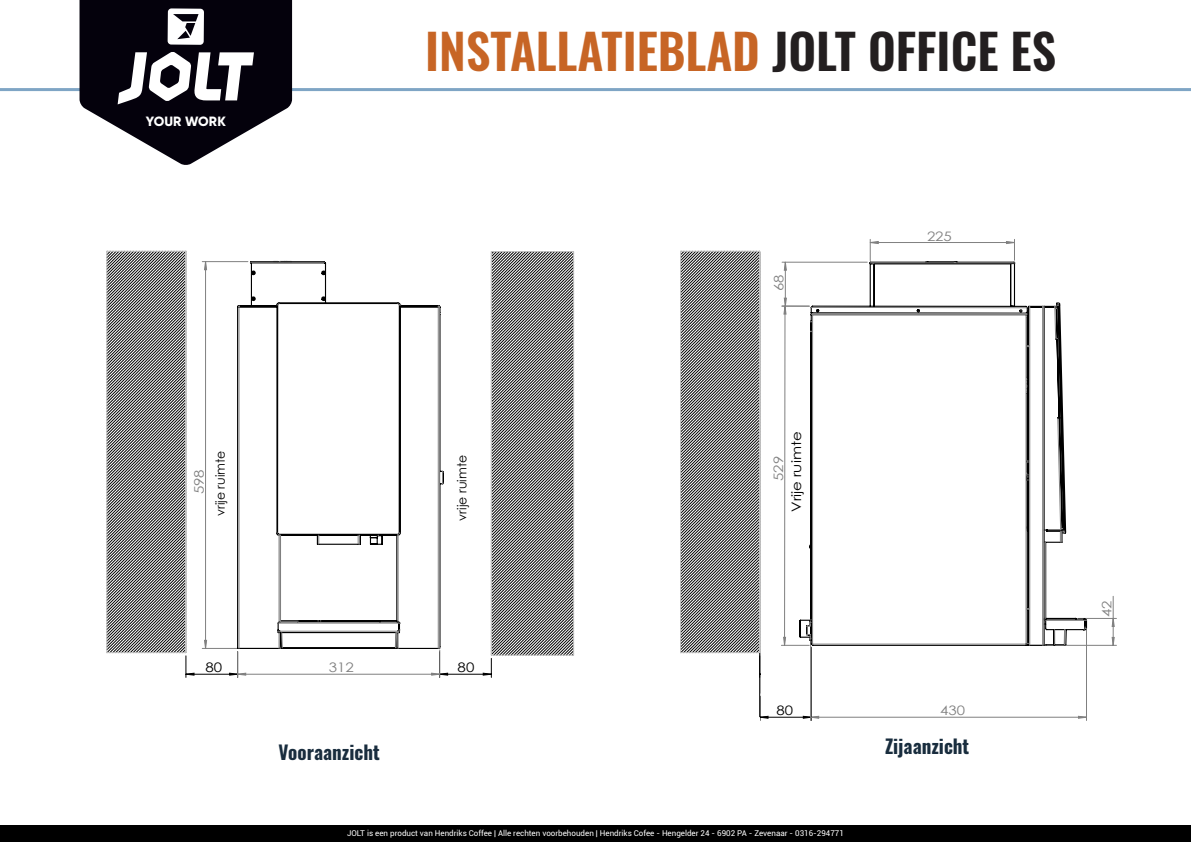
<style>
.page{position:relative;width:1191px;height:842px;background:#fff}
.page>*{position:absolute;margin:0;border:0;box-sizing:border-box;transform-origin:0 0}
.t1{font:48.3px "Oswald";color:#c76525}
.t2{font:19.1px "Oswald";color:#192d3e}
.t3{font:800 13.4px "Gilroy";letter-spacing:.005em;color:#fff}
.t4{font:13.2px "Century Gothic";color:#808080;scale:1.15 1}
.t5{font:13.2px "Century Gothic";color:#000;scale:1.15 1}
.t6{font:13px "Century Gothic";color:#808080;scale:1.15 1}
.t7{font:13px "Century Gothic";color:#000;scale:1.15 1}
.t8{font:12.5px "Century Gothic";color:#000}
.t9{font:8px "Roboto";color:#fff}
.s1{color:#231f20}
</style>
<div class="page">
<div style="left:0;top:825px;width:1191px;height:17px;background:#000"></div>
<hr style="left:0;top:88px;width:1191px;height:3px;background:#7fa5c5">
<svg style="left:79px;top:0;width:213px;height:165px"></svg>
<hr style="left:811px;top:647px;width:1px;height:73px;background:#000">
<hr style="left:760px;top:252px;width:1px;height:441px;background:#c0c0c0">
<hr style="left:810px;top:623px;width:1px;height:97px;background:#808080">
<hr style="left:1086px;top:630px;width:1px;height:90px;background:#808080">
<hr style="left:1029px;top:645px;width:87px;height:1px;background:#808080">
<hr style="left:1078px;top:618px;width:38px;height:1px;background:#808080">
<svg style="left:869px;top:239px;width:146px;height:22px"></svg>
<svg style="left:760px;top:693px;width:326px;height:27px"></svg>
<svg style="left:1111px;top:596px;width:3px;height:50px"></svg>
<svg style="left:781px;top:262px;width:25px;height:384px"></svg>
<svg style="left:806px;top:262px;width:281px;height:384px"></svg>
<svg style="left:106px;top:250px;width:468px;height:406px;background:#898989"></svg>
<hr style="left:107px;top:251px;width:79px;height:1px;background:#c0c0c0">
<hr style="left:186px;top:251px;width:1px;height:402px;background:#c0c0c0">
<hr style="left:107px;top:652px;width:79px;height:1px;background:#c0c0c0">
<hr style="left:107px;top:251px;width:1px;height:402px;background:#c0c0c0">
<hr style="left:491px;top:251px;width:82px;height:1px;background:#c0c0c0">
<hr style="left:491px;top:252px;width:1px;height:403px;background:#c0c0c0">
<hr style="left:491px;top:655px;width:82px;height:1px;background:#c0c0c0">
<hr style="left:573px;top:252px;width:1px;height:403px;background:#c0c0c0">
<svg style="left:185px;top:261px;width:307px;height:416px"></svg>
<svg style="left:238px;top:261px;width:206px;height:388px"></svg>
<svg style="left:811px;top:652px;width:1px;height:25px"></svg>
<hr style="left:1064px;top:252px;width:1px;height:403px;background:#c0c0c0">
<hr style="left:1147px;top:252px;width:1px;height:403px;background:#c0c0c0">
<svg style="left:680px;top:250px;width:81px;height:427px;background:#8b8b8b"></svg>
<hr style="left:759px;top:653px;width:1px;height:64px;background:#000">
<p class="t3" style="left:146px;top:112px;width:81px">YOUR WORK</p>
<p class="t1" style="left:425px;top:8px;width:632px">INSTALLATIEBLAD <span class="s1">JOLT OFFICE ES</span></p>
<p class="t6" style="left:769px;top:291px;width:16px;rotate:-90deg">68</p>
<p class="t6" style="left:927px;top:227px;width:23px">225</p>
<p class="t4" style="left:190px;top:494px;width:23px;rotate:-90deg">598</p>
<p class="t8" style="left:212px;top:516px;width:67px;rotate:-90deg">vrije ruimte</p>
<p class="t8" style="left:453px;top:520px;width:67px;rotate:-90deg">vrije ruimte</p>
<p class="t7" style="left:787px;top:512px;width:71px;rotate:-90deg">Vrije ruimte</p>
<p class="t8" style="left:785px;top:516px;width:67px;rotate:-90deg">vrije ruimte</p>
<p class="t6" style="left:769px;top:481px;width:23px;rotate:-90deg">529</p>
<p class="t4" style="left:763px;top:494px;width:23px;rotate:-90deg">598</p>
<p class="t5" style="left:206px;top:658px;width:16px">80</p>
<p class="t4" style="left:329px;top:658px;width:23px">312</p>
<p class="t5" style="left:457px;top:658px;width:16px">80</p>
<p class="t2" style="left:278px;top:736px;width:103px">Vooraanzicht</p>
<p class="t7" style="left:776px;top:702px;width:16px">80</p>
<p class="t9" style="left:347px;top:827px;width:498px">JOLT is een product van Hendriks Coffee | Alle rechten voorbehouden | Hendriks Cofee - Hengelder 24 - 6902 PA - Zevenaar - 0316-294771</p>
<p class="t6" style="left:940px;top:702px;width:23px">430</p>
<p class="t2" style="left:885px;top:729px;width:86px">Zijaanzicht</p>
<p class="t6" style="left:1097px;top:617px;width:16px;rotate:-90deg">42</p>
</div>
